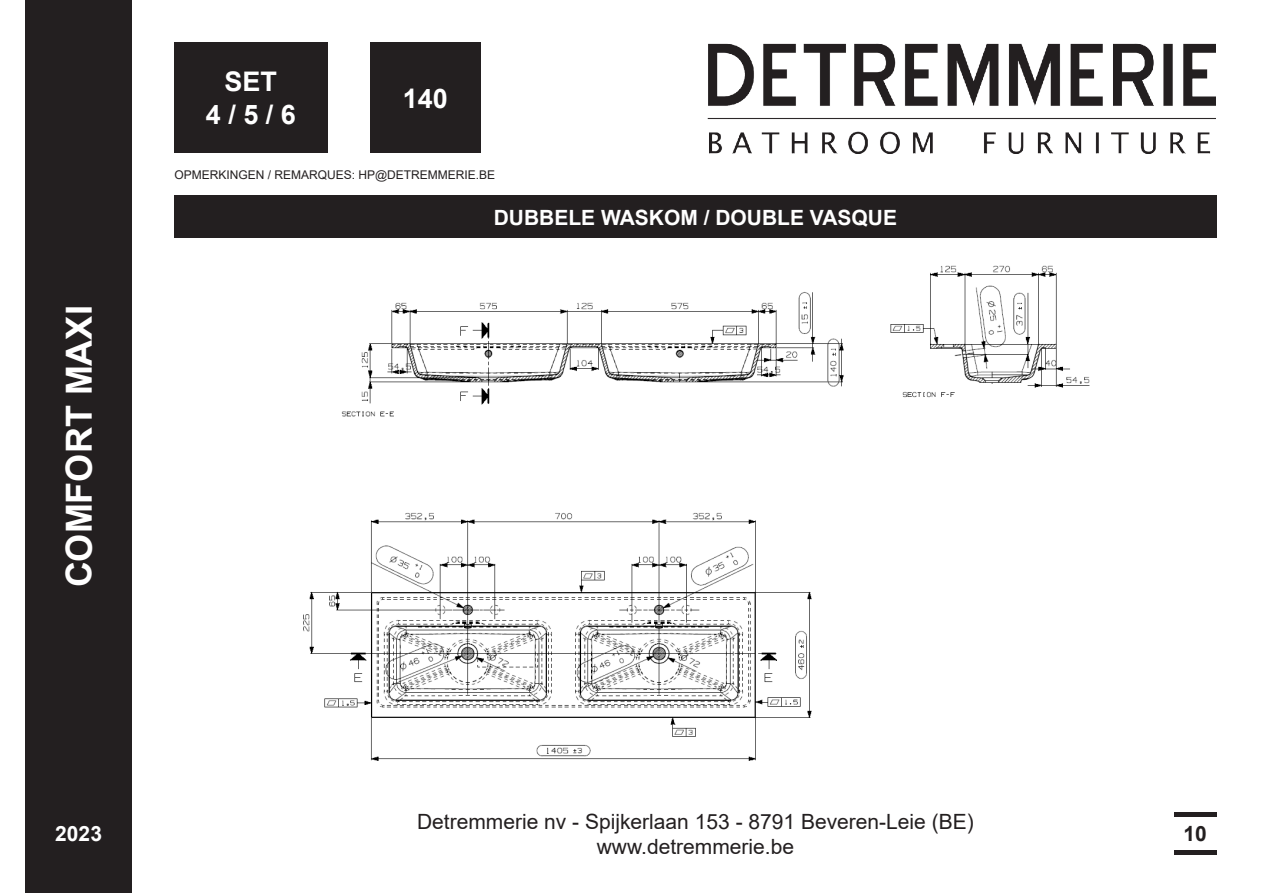
<style>
.page{position:relative;width:1263px;height:893px;background:#fff}
.page>*{position:absolute;margin:0;border:0;box-sizing:border-box;transform-origin:0 0}
.t1{font:700 36px "Arial";color:#fff}
.t2{font:700 27px "Arial";color:#fff}
.t3{font:21px "Arial";color:#231f20}
.t4{font:700 21px "Arial";color:#fff}
.t5{font:700 21px "Arial";color:#231f20}
.t6{font:12px "Arial";color:#231f20}
</style>
<div class="page">
<img style="left:303px;top:265px;width:787px;height:496px">
<div style="left:26px;top:0;width:106px;height:893px;background:#231f20"></div>
<img style="left:707px;top:43px;width:509px;height:110px">
<div style="left:174px;top:196px;width:1042px;height:42px;background:#231f20"></div>
<div style="left:370px;top:43px;width:110px;height:110px;background:#231f20"></div>
<div style="left:174px;top:43px;width:153px;height:110px;background:#231f20"></div>
<div style="left:1174px;top:812px;width:42px;height:5px;background:#231f20"></div>
<div style="left:1174px;top:850px;width:42px;height:5px;background:#231f20"></div>
<p class="t1" style="left:54px;top:587px;width:283px;rotate:-90deg">COMFORT MAXI</p>
<p class="t2" style="left:225px;top:63px;width:54px">SET</p>
<p class="t2" style="left:206px;top:95px;width:92px">4 / 5 / 6</p>
<p class="t2" style="left:403px;top:79px;width:47px">140</p>
<p class="t6" style="left:174px;top:166px;width:322px">OPMERKINGEN / REMARQUES: HP@DETREMMERIE.BE</p>
<p class="t4" style="left:494px;top:202px;width:405px">DUBBELE WASKOM / DOUBLE VASQUE</p>
<p class="t4" style="left:55px;top:819px;width:48px">2023</p>
<p class="t3" style="left:417px;top:807px;width:558px">Detremmerie nv - Spijkerlaan 153 - 8791 Beveren-Leie (BE)</p>
<p class="t3" style="left:597px;top:832px;width:199px">www.detremmerie.be</p>
<p class="t5" style="left:1183px;top:819px;width:25px">10</p>
</div>
